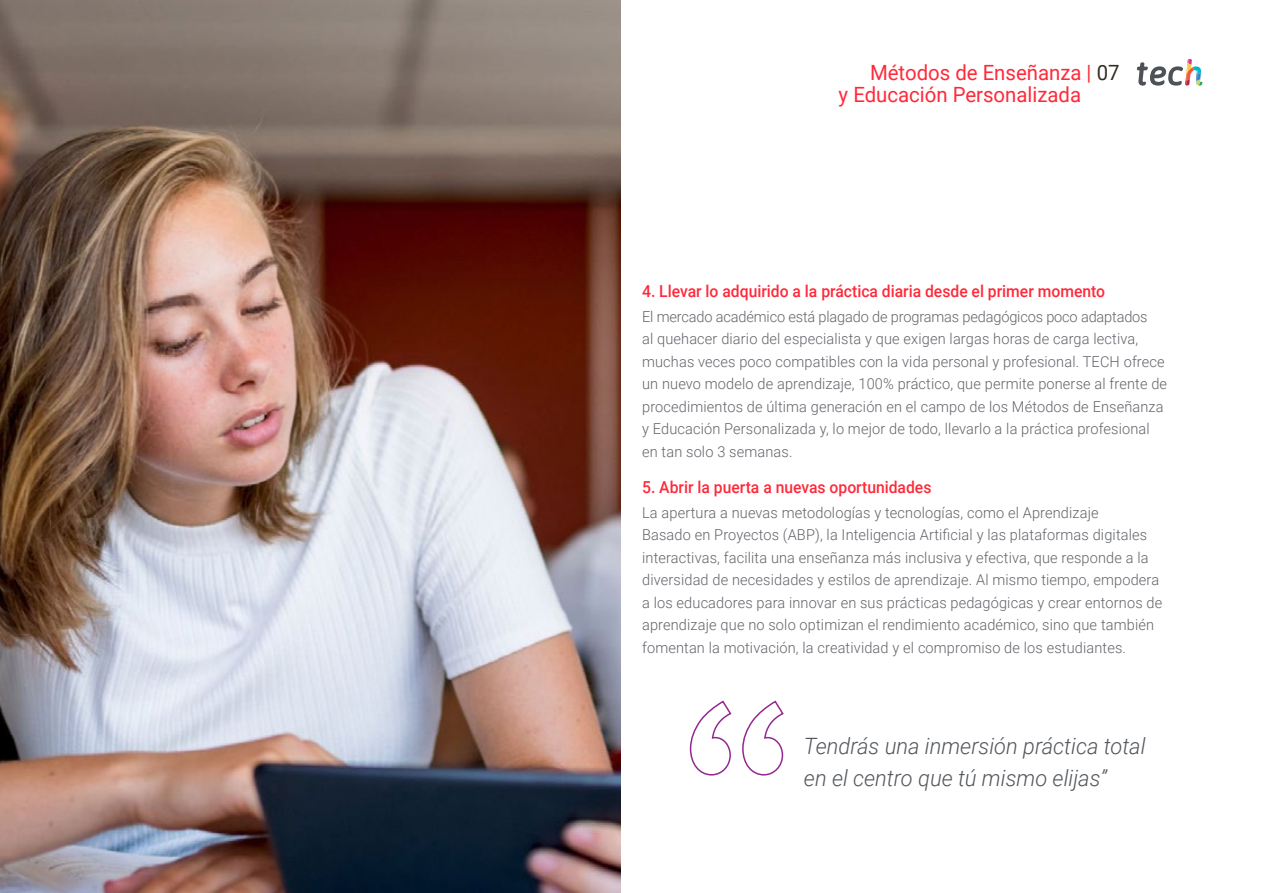
<style>
.page{position:relative;width:1263px;height:893px;background:#fff}
.page>*{position:absolute;margin:0;border:0;box-sizing:border-box;transform-origin:0 0}
.t1{font:italic 300 22.5px/31.5px "Roboto";color:#52555b}
.t2{font:21px/22.5px "Roboto";color:#ff293a}
.t3{font:500 16.5px "Roboto";color:#ff293a;scale:.95 1}
.t4{font:300 15px/22.5px "Roboto";letter-spacing:.01em;color:#61646a}
.s1{color:#312e20}
</style>
<div class="page">
<svg style="left:689px;top:700px;width:95px;height:76px"></svg>
<img style="left:0;top:0;width:621px;height:893px">
<svg style="left:1137px;top:59px;width:65px;height:27px"></svg>
<h2 class="t2" style="left:839px;top:60px;width:282px;text-indent:31px">Métodos de Enseñanza | <span class="s1">07 </span>y Educación Personalizada</h2>
<p class="t3" style="left:642px;top:280px;width:489px">4. Llevar lo adquirido a la práctica diaria desde el primer momento</p>
<p class="t4" style="left:642px;top:305px;width:526px">El mercado académico está plagado de programas pedagógicos poco adaptados<br>al quehacer diario del especialista y que exigen largas horas de carga lectiva, muchas veces poco compatibles con la vida personal y profesional. TECH ofrece un nuevo modelo de aprendizaje, 100% práctico, que permite ponerse al frente de procedimientos de última generación en el campo de los Métodos de Enseñanza y Educación Personalizada y, lo mejor de todo, llevarlo a la práctica profesional en tan solo 3 semanas.</p>
<p class="t3" style="left:642px;top:476px;width:306px">5. Abrir la puerta a nuevas oportunidades</p>
<p class="t4" style="left:642px;top:501px;width:522px">La apertura a nuevas metodologías y tecnologías, como el Aprendizaje<br>Basado en Proyectos (ABP), la Inteligencia Artificial y las plataformas digitales interactivas, facilita una enseñanza más inclusiva y efectiva, que responde a la diversidad de necesidades y estilos de aprendizaje. Al mismo tiempo, empodera a los educadores para innovar en sus prácticas pedagógicas y crear entornos de aprendizaje que no solo optimizan el rendimiento académico, sino que también fomentan la motivación, la creatividad y el compromiso de los estudiantes.</p>
<h1 class="t1" style="left:804px;top:730px;width:343px">Tendrás una inmersión práctica total en el centro que tú mismo elijas”</h1>
</div>
